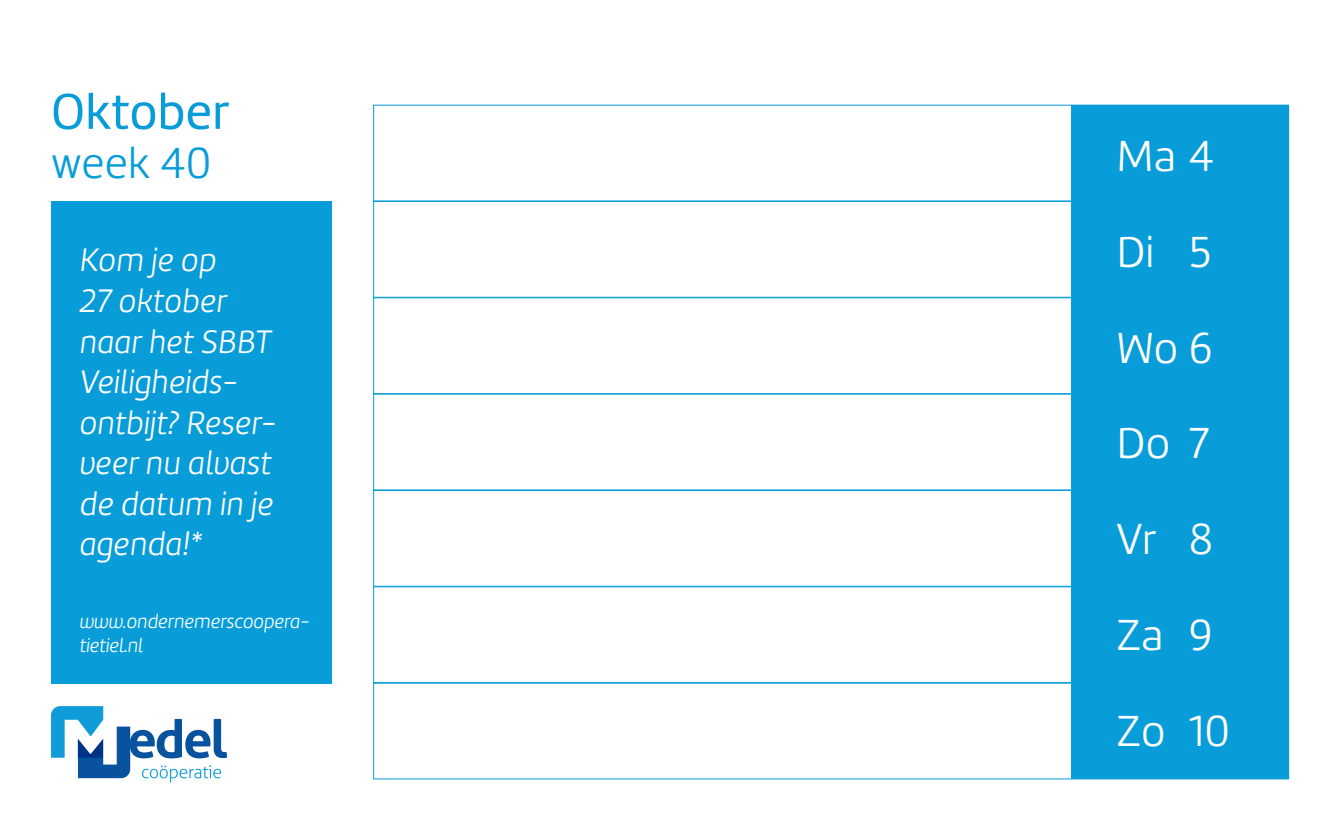
<style>
.page{position:relative;width:1340px;height:830px;background:#fff}
.page>*{position:absolute;margin:0;border:0;box-sizing:border-box;transform-origin:0 0}
.t1{font:51.75px "Marine";color:#089dd9}
.t2{font:300 45px/95.9px "Marine";color:#fff}
.t3{font:300 45px "Marine";color:#089dd9}
.t4{font:italic 300 33.75px/40.5px "Marine";color:#fff}
.t5{font:italic 300 20.25px/24.3px "Marine";letter-spacing:-.01em;color:#fff}
</style>
<div class="page">
<div style="left:1070px;top:105px;width:218px;height:673px;background:#089dd9"></div>
<div style="left:51px;top:201px;width:281px;height:481px;background:#089dd9"></div>
<svg style="left:51px;top:706px;width:176px;height:76px"></svg>
<div style="left:373px;top:682px;width:915px;height:96px;border:1px solid #089dd9"></div>
<div style="left:373px;top:586px;width:915px;height:96px;border:1px solid #089dd9"></div>
<div style="left:373px;top:490px;width:915px;height:96px;border:1px solid #089dd9"></div>
<div style="left:373px;top:393px;width:915px;height:97px;border:1px solid #089dd9"></div>
<div style="left:373px;top:297px;width:915px;height:96px;border:1px solid #089dd9"></div>
<div style="left:373px;top:201px;width:915px;height:96px;border:1px solid #089dd9"></div>
<div style="left:373px;top:105px;width:915px;height:96px;border:1px solid #089dd9"></div>
<h1 class="t1" style="left:51px;top:79px;width:180px">Oktober</h1>
<h2 class="t3" style="left:51px;top:136px;width:162px">week 40</h2>
<h2 class="t2" style="left:1116px;top:107px;width:115px">Ma 4<br>Di 5<br>Wo 6<br>Do 7<br>Vr 8<br>Za 9<br>Zo 10</h2>
<p class="t4" style="left:80px;top:239px;width:198px">Kom je op<br>27 oktober naar het SBBT<br>Veiligheids&shy;ontbijt? Reser&shy;veer nu alvast de datum in je agenda!*</p>
<p class="t5" style="left:80px;top:608px;width:231px">www.ondernemerscoopera&shy;tietiel.nl</p>
</div>
